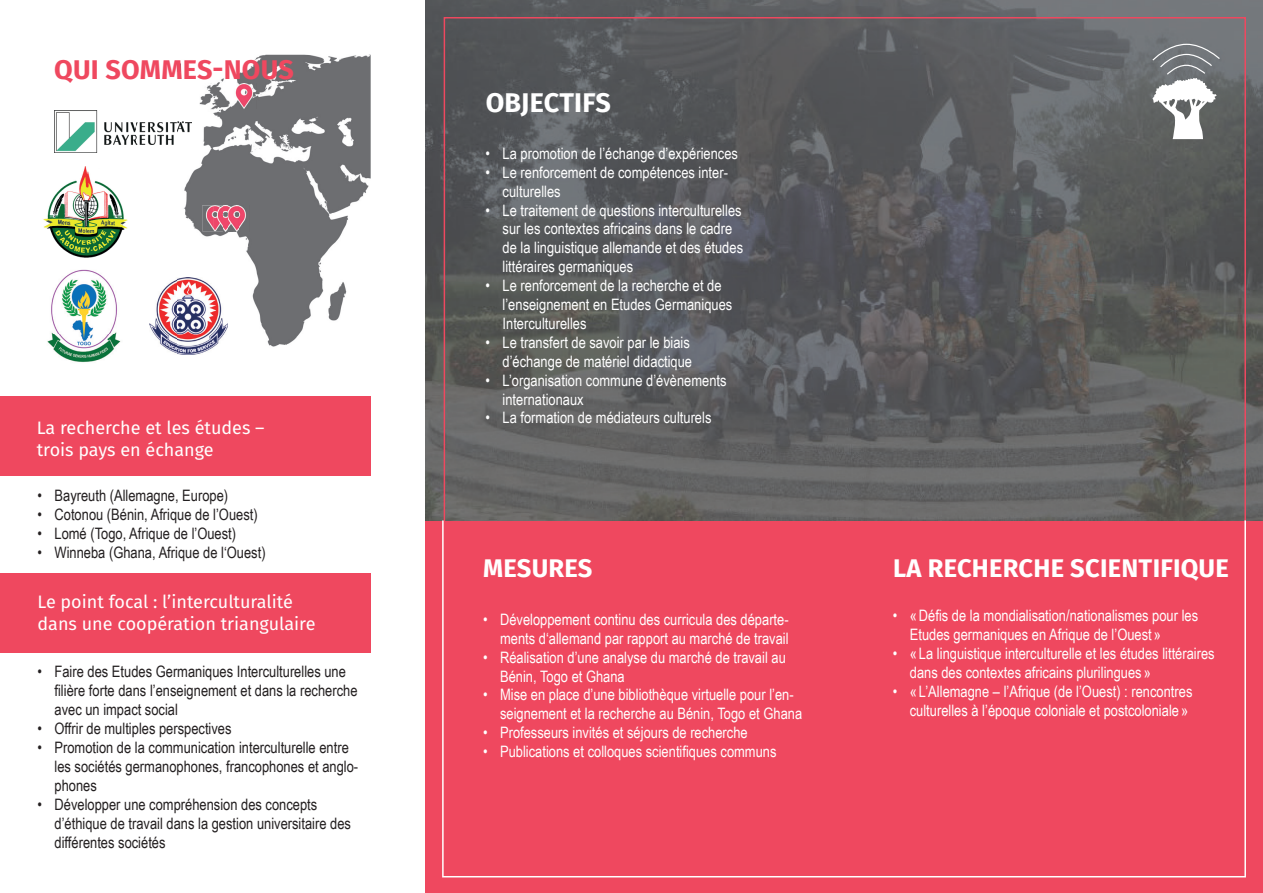
<style>
.page{position:relative;width:1263px;height:893px;background:#fff}
.page>*{position:absolute;margin:0;border:0;box-sizing:border-box;transform-origin:0 0}
.t1{font:700 27px "Fira Sans";letter-spacing:.01em;color:#ef485f}
.t2{font:700 27px "Fira Sans";letter-spacing:.005em;color:#fff}
.t3{font:700 25.5px "Fira Sans";letter-spacing:.01em;color:#fff}
.t4{font:18px/21.6px "Fira Sans";color:#fff}
.t5{font:15.75px/18.9px "Arial Narrow";color:#fff}
.t6{font:15.75px/18.9px "Arial Narrow";color:#231f20}
</style>
<div class="page">
<img style="left:177px;top:55px;width:194px;height:342px">
<div style="left:425px;top:520px;width:838px;height:373px;background:#ef485f"></div>
<img style="left:425px;top:0;width:838px;height:520px">
<div style="left:0;top:397px;width:371px;height:79px;background:#ef485f"></div>
<div style="left:0;top:574px;width:371px;height:79px;background:#ef485f"></div>
<hr style="left:442px;top:520px;width:2px;height:356px;background:#fff">
<hr style="left:442px;top:876px;width:804px;height:1px;background:#fff">
<hr style="left:1244px;top:520px;width:2px;height:356px;background:#fff">
<svg style="left:1152px;top:43px;width:68px;height:96px"></svg>
<img style="left:202px;top:205px;width:11px;height:26px">
<img style="left:213px;top:205px;width:11px;height:26px">
<img style="left:224px;top:205px;width:26px;height:26px">
<img style="left:231px;top:83px;width:26px;height:26px">
<img style="left:55px;top:111px;width:136px;height:42px">
<img style="left:43px;top:167px;width:85px;height:90px">
<img style="left:47px;top:269px;width:74px;height:93px">
<div style="left:181px;top:60px;width:16px;height:19px;background:#fff"></div>
<img style="left:149px;top:277px;width:79px;height:77px">
<h1 class="t1" style="left:54px;top:47px;width:241px">QUI SOMMES-NOUS</h1>
<p class="t4" style="left:37px;top:416px;width:229px">La recherche et les études – trois pays en échange</p>
<p class="t6" style="left:38px;top:485px;width:192px">• Bayreuth (Allemagne, Europe)</p>
<p class="t6" style="left:38px;top:504px;width:222px">• Cotonou (Bénin, Afrique de l’Ouest)</p>
<p class="t6" style="left:38px;top:523px;width:200px">• Lomé (Togo, Afrique de l’Ouest)</p>
<p class="t6" style="left:38px;top:542px;width:230px">• Winneba (Ghana, Afrique de l‘Ouest)</p>
<p class="t4" style="left:38px;top:590px;width:279px">Le point focal : l’interculturalité dans une coopération triangulaire</p>
<p class="t6" style="left:55px;top:662px;width:304px;text-indent:-17px">• Faire des Etudes Germaniques Interculturelles une filière forte dans l’enseignement et dans la recherche avec un impact social</p>
<p class="t6" style="left:38px;top:718px;width:196px">• Offrir de multiples perspectives</p>
<p class="t6" style="left:55px;top:737px;width:305px;text-indent:-17px">• Promotion de la communication interculturelle entre les sociétés germanophones, francophones et anglo&shy;phones</p>
<p class="t6" style="left:55px;top:794px;width:298px;text-indent:-17px">• Développer une compréhension des concepts d’éthique de travail dans la gestion universitaire des différentes sociétés</p>
<h1 class="t2" style="left:486px;top:80px;width:127px">OBJECTIFS</h1>
<p class="t5" style="left:486px;top:143px;width:254px">• La promotion de l’échange d’expériences</p>
<p class="t5" style="left:503px;top:162px;width:227px;text-indent:-17px">• Le renforcement de compétences inter&shy;culturelles</p>
<p class="t5" style="left:503px;top:200px;width:242px;text-indent:-17px">• Le traitement de questions interculturelles sur les contextes africains dans le cadre de la linguistique allemande et des études littéraires germaniques</p>
<p class="t5" style="left:503px;top:275px;width:231px;text-indent:-17px">• Le renforcement de la recherche et de l’enseignement en Etudes Germaniques<br>Interculturelles</p>
<p class="t5" style="left:486px;top:332px;width:208px;text-align:right">• Le transfert de savoir par le biais d’échange de matériel didactique</p>
<p class="t5" style="left:503px;top:370px;width:225px;text-indent:-17px">• L’organisation commune d’évènements internationaux</p>
<p class="t5" style="left:486px;top:408px;width:227px">• La formation de médiateurs culturels</p>
<h2 class="t3" style="left:483px;top:546px;width:111px">MESURES</h2>
<h2 class="t3" style="left:893px;top:546px;width:337px">LA RECHERCHE SCIENTIFIQUE</h2>
<p class="t5" style="left:483px;top:609px;width:307px;text-align:right">• Développement continu des curricula des départe&shy;ments d‘allemand par rapport au marché de travail</p>
<p class="t5" style="left:500px;top:647px;width:287px;text-indent:-17px">• Réalisation d’une analyse du marché de travail au<br>Bénin, Togo et Ghana</p>
<p class="t5" style="left:500px;top:685px;width:304px;text-indent:-17px">• Mise en place d’une bibliothèque virtuelle pour l’en&shy;seignement et la recherche au Bénin, Togo et Ghana</p>
<p class="t5" style="left:483px;top:723px;width:266px">• Professeurs invités et séjours de recherche</p>
<p class="t5" style="left:483px;top:742px;width:295px">• Publications et colloques scientifiques communs</p>
<p class="t5" style="left:910px;top:606px;width:290px;text-indent:-17px">• « Défis de la mondialisation/nationalismes pour les<br>Etudes germaniques en Afrique de l’Ouest »</p>
<p class="t5" style="left:910px;top:644px;width:306px;text-indent:-17px">• « La linguistique interculturelle et les études littéraires dans des contextes africains plurilingues »</p>
<p class="t5" style="left:893px;top:681px;width:301px;text-align:right">• « L’Allemagne – l’Afrique (de l’Ouest) : rencontres culturelles à l’époque coloniale et postcoloniale »</p>
</div>
